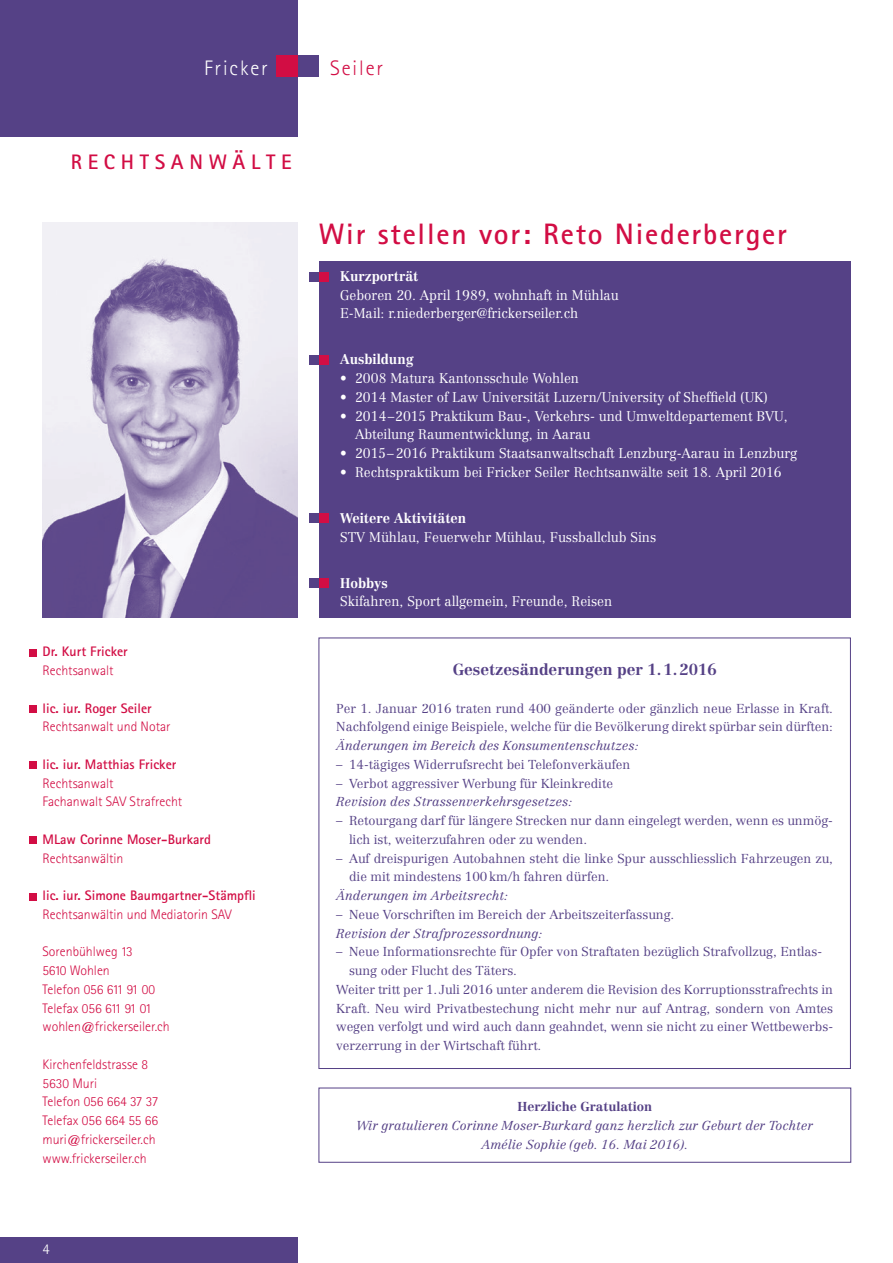
<style>
.page{position:relative;width:893px;height:1263px;background:#fff}
.page>*{position:absolute;margin:0;border:0;box-sizing:border-box;transform-origin:0 0}
.t1{font:700 29.55px "Rotis Sans Serif";letter-spacing:.06em;color:#d20d44}
.t2{font:700 21px "Rotis Sans Serif";letter-spacing:.27em;color:#d20d44}
.t3{font:300 21px "Rotis Sans Serif";letter-spacing:.09em;color:#fff}
.t4{font:300 21px "Rotis Sans Serif";letter-spacing:.09em;color:#d20d44}
.t5{font:700 15.75px "Centennial";color:#554186}
.t6{font:300 15px "Rotis Sans Serif";color:#fff}
.t7{font:300 13.8px/18.8px "Centennial";color:#fff;scale:.96 1}
.t8{font:300 13.8px/18.8px "Rotis Sans Serif";color:#d20d44}
.t9{font:700 13.8px "Rotis Sans Serif";color:#d20d44}
.t10{font:700 13.8px "Centennial";color:#fff;scale:.96 1}
.t11{font:300 12.75px/18.8px "Centennial";color:#554186}
.t12{font:italic 300 12.75px/18.8px "Centennial";color:#554186;text-align:center}
.t13{font:700 12.75px "Centennial";color:#554186}
</style>
<div class="page">
<div style="left:319px;top:262px;width:531px;height:356px;background:#554186"></div>
<div style="left:30px;top:649px;width:7px;height:7px;background:#d20d44"></div>
<div style="left:30px;top:705px;width:7px;height:7px;background:#d20d44"></div>
<div style="left:30px;top:762px;width:7px;height:7px;background:#d20d44"></div>
<div style="left:30px;top:837px;width:7px;height:7px;background:#d20d44"></div>
<div style="left:30px;top:893px;width:7px;height:7px;background:#d20d44"></div>
<div style="left:0;top:1237px;width:298px;height:26px;background:#554186"></div>
<div style="left:0;top:0;width:298px;height:136px;background:#554186"></div>
<div style="left:298px;top:55px;width:21px;height:22px;background:#554186"></div>
<div style="left:276px;top:55px;width:22px;height:22px;background:#d20d44"></div>
<div style="left:319px;top:355px;width:10px;height:10px;background:#d20d44"></div>
<div style="left:309px;top:355px;width:10px;height:10px;background:#554186"></div>
<div style="left:319px;top:513px;width:10px;height:10px;background:#d20d44"></div>
<div style="left:309px;top:513px;width:10px;height:10px;background:#554186"></div>
<div style="left:319px;top:578px;width:10px;height:10px;background:#d20d44"></div>
<div style="left:309px;top:578px;width:10px;height:10px;background:#554186"></div>
<div style="left:319px;top:272px;width:10px;height:10px;background:#d20d44"></div>
<div style="left:309px;top:272px;width:10px;height:10px;background:#554186"></div>
<img style="left:42px;top:222px;width:256px;height:395px">
<div style="left:319px;top:1088px;width:532px;height:75px;border:1px solid #554186"></div>
<h2 class="t3" style="left:204px;top:56px;width:65px">Fricker</h2>
<h2 class="t4" style="left:330px;top:56px;width:55px">Seiler</h2>
<h2 class="t2" style="left:71px;top:148px;width:222px">RECHTSANWÄLTE</h2>
<p class="t9" style="left:43px;top:643px;width:87px">Dr. Kurt Fricker</p>
<p class="t8" style="left:43px;top:661px;width:73px">Rechtsanwalt</p>
<p class="t9" style="left:43px;top:699px;width:111px">lic. iur. Roger Seiler</p>
<p class="t8" style="left:43px;top:717px;width:130px">Rechtsanwalt und Notar</p>
<p class="t9" style="left:43px;top:755px;width:135px">lic. iur. Matthias Fricker</p>
<p class="t8" style="left:43px;top:773px;width:141px">Rechtsanwalt<br>Fachanwalt SAV Strafrecht</p>
<p class="t9" style="left:43px;top:830px;width:170px">MLaw Corinne Moser-Burkard</p>
<p class="t8" style="left:43px;top:848px;width:82px">Rechtsanwältin</p>
<p class="t9" style="left:43px;top:887px;width:215px">lic. iur. Simone Baumgartner-Stämpfli</p>
<p class="t8" style="left:43px;top:905px;width:191px">Rechtsanwältin und Mediatorin SAV</p>
<p class="t8" style="left:43px;top:942px;width:129px">Sorenbühlweg 13<br>5610 Wohlen<br>Telefon 056 611 91 00<br>Telefax 056 611 91 01 wohlen@frickerseiler.ch</p>
<p class="t8" style="left:43px;top:1055px;width:117px">Kirchenfeldstrasse 8<br>5630 Muri<br>Telefon 056 664 37 37<br>Telefax 056 664 55 66 muri@frickerseiler.ch www.frickerseiler.ch</p>
<h1 class="t1" style="left:319px;top:215px;width:470px">Wir stellen vor: Reto Niederberger</h1>
<p class="t10" style="left:340px;top:268px;width:83px">Kurzporträt</p>
<p class="t7" style="left:340px;top:285px;width:292px">Geboren 20. April 1989, wohnhaft in Mühlau<br>E-Mail: r.niederberger@frickerseiler.ch</p>
<p class="t10" style="left:340px;top:351px;width:78px">Ausbildung</p>
<p class="t7" style="left:340px;top:369px;width:250px">• 2008 Matura Kantonsschule Wohlen</p>
<p class="t7" style="left:340px;top:387px;width:447px">• 2014 Master of Law Universität Luzern/University of Sheffield (UK)</p>
<p class="t7" style="left:355px;top:406px;width:452px;text-indent:-15px">• 2014–2015 Praktikum Bau-, Verkehrs- und Umweltdepartement BVU,<br>Abteilung Raumentwicklung, in Aarau</p>
<p class="t7" style="left:340px;top:444px;width:478px">• 2015– 2016 Praktikum Staatsanwaltschaft Lenzburg-Aarau in Lenzburg</p>
<p class="t7" style="left:340px;top:462px;width:461px">• Rechtspraktikum bei Fricker Seiler Rechtsanwälte seit 18. April 2016</p>
<p class="t10" style="left:340px;top:510px;width:133px">Weitere Aktivitäten</p>
<p class="t7" style="left:340px;top:527px;width:331px">STV Mühlau, Feuerwehr Mühlau, Fussballclub Sins</p>
<p class="t10" style="left:340px;top:574px;width:51px">Hobbys</p>
<p class="t7" style="left:340px;top:592px;width:285px">Skifahren, Sport allgemein, Freunde, Reisen</p>
<p class="t5" style="left:453px;top:660px;width:266px">Gesetzesänderungen per 1.1.2016</p>
<p class="t11" style="left:336px;top:699px;width:498px">Per 1. Januar 2016 traten rund 400 geänderte oder gänzlich neue Erlasse in Kraft.<br>Nachfolgend einige Beispiele, welche für die Bevölkerung direkt spürbar sein dürften:</p>
<p class="t12" style="left:336px;top:736px;width:304px">Änderungen im Bereich des Konsumentenschutzes:</p>
<p class="t11" style="left:336px;top:755px;width:295px">– 14-tägiges Widerrufsrecht bei Telefonverkäufen</p>
<p class="t11" style="left:336px;top:774px;width:278px">– Verbot aggressiver Werbung für Kleinkredite</p>
<p class="t12" style="left:336px;top:792px;width:237px">Revision des Strassenverkehrsgesetzes:</p>
<p class="t11" style="left:349px;top:811px;width:485px;text-indent:-13px">– Retourgang darf für längere Strecken nur dann eingelegt werden, wenn es unmög&shy;lich ist, weiterzufahren oder zu wenden.</p>
<p class="t11" style="left:349px;top:849px;width:485px;text-indent:-13px">– Auf dreispurigen Autobahnen steht die linke Spur ausschliesslich Fahrzeugen zu, die mit mindestens 100km/h fahren dürfen.</p>
<p class="t12" style="left:336px;top:886px;width:173px">Änderungen im Arbeitsrecht:</p>
<p class="t11" style="left:336px;top:905px;width:340px">– Neue Vorschriften im Bereich der Arbeitszeiterfassung.</p>
<p class="t12" style="left:336px;top:924px;width:207px">Revision der Strafprozessordnung:</p>
<p class="t11" style="left:336px;top:942px;width:487px">– Neue Informationsrechte für Opfer von Straftaten bezüglich Strafvollzug, Entlas-</p>
<p class="t11" style="left:349px;top:961px;width:169px">sung oder Flucht des Täters.</p>
<p class="t11" style="left:336px;top:980px;width:498px">Weiter tritt per 1. Juli 2016 unter anderem die Revision des Korruptionsstrafrechts in</p>
<p class="t11" style="left:336px;top:999px;width:498px">Kraft. Neu wird Privatbestechung nicht mehr nur auf Antrag, sondern von Amtes</p>
<p class="t11" style="left:336px;top:1017px;width:498px">wegen verfolgt und wird auch dann geahndet, wenn sie nicht zu einer Wettbewerbs-</p>
<p class="t11" style="left:336px;top:1036px;width:207px">verzerrung in der Wirtschaft führt.</p>
<p class="t13" style="left:517px;top:1099px;width:136px">Herzliche Gratulation</p>
<p class="t12" style="left:356px;top:1116px;width:458px">Wir gratulieren Corinne Moser-Burkard ganz herzlich zur Geburt der Tochter<br>Amélie Sophie (geb. 16. Mai 2016).</p>
<p class="t6" style="left:43px;top:1241px;width:9px">4</p>
</div>
